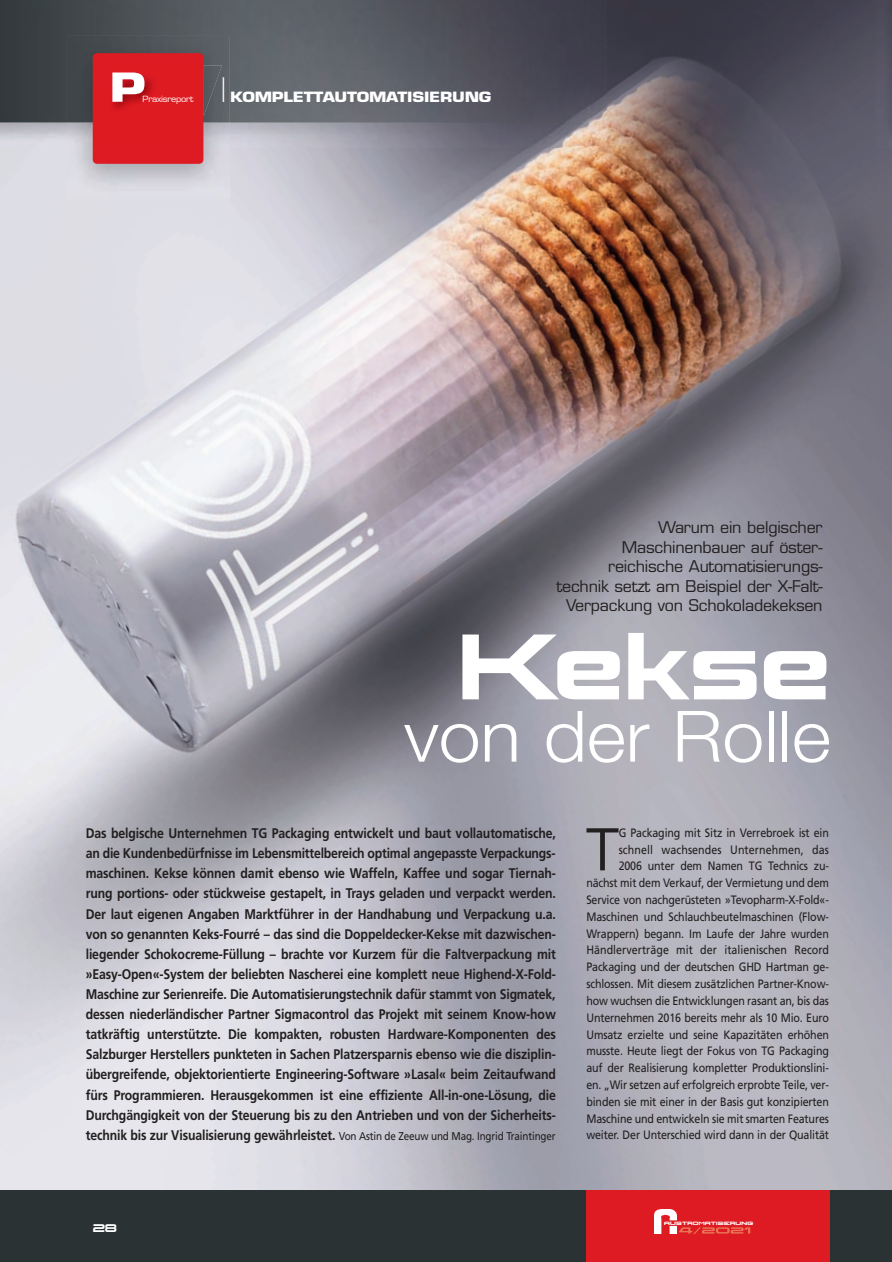
<style>
.page{position:relative;width:892px;height:1262px;background:#fff}
.page>*{position:absolute;margin:0;border:0;box-sizing:border-box;transform-origin:0 0}
.t1{font:81px "Korataki";color:#fff;scale:1.04 1}
.t2{font:300 70.95px "Helvetica Neue";color:#fff;scale:1.06 1}
.t3{font:56.1px "Eurostile";color:#231f20}
.t4{font:700 39px "Eurostile";color:#fff;scale:1.3 1}
.t5{font:33px "Eurostile";color:#fff;scale:.45 1}
.t6{font:15.75px/19.5px "Eurostile";letter-spacing:-.015em;color:#231f20;text-align:right}
.t7{font:700 13.95px/20.1px "Frutiger";letter-spacing:-.01em;color:#231f20;text-align:justify;scale:.88 1}
.t8{font:700 13.8px "Eurostile";letter-spacing:-.015em;color:#fff;scale:1.2 1}
.t9{font:12.15px/16.8px "Frutiger";letter-spacing:-.015em;color:#231f20;text-align:right;scale:.88 1}
.t10{font:9.75px "Korataki";color:#fff;scale:1.05 1}
.t11{font:8.25px "Eurostile";letter-spacing:-.03em;color:#fff;scale:1.1 1}
.t12{font:4.05px "BOL Dfinger";letter-spacing:.045em;color:#fff;scale:1.26 1}
.s1{font-weight:400;font-size:11.25px}
</style>
<div class="page">
<img style="left:0;top:0;width:891px;height:1190px">
<img style="left:875px;top:0;width:16px;height:148px">
<div style="left:0;top:1190px;width:891px;height:71px;background:#2b3234"></div>
<div style="left:586px;top:1190px;width:243px;height:71px;background:#de1b22"></div>
<img style="left:0;top:0;width:607px;height:148px">
<img style="left:0;top:0;width:590px;height:122px">
<img style="left:67px;top:36px;width:162px;height:162px">
<div style="left:93px;top:53px;width:110px;height:111px;background:#de1b22;border-radius:4px"></div>
<img style="left:86px;top:123px;width:7px;height:18px">
<img style="left:203px;top:65px;width:19px;height:52px">
<img style="left:654px;top:1209px;width:22px;height:24px">
<svg style="left:679px;top:1227px;width:71px;height:6px"></svg>
<h3 class="t4" style="left:109px;top:72px;width:29px">P</h3>
<p class="t11" style="left:142px;top:95px;width:48px">Praxisreport</p>
<h3 class="t5" style="left:222px;top:77px;width:9px">I</h3>
<p class="t8" style="left:230px;top:92px;width:219px">KOMPLETTAUTOMATISIERUNG</p>
<p class="t6" style="left:556px;top:519px;width:267px">Warum ein belgischer<br>Maschinenbauer auf öster&shy;reichische Automatisierungs&shy;technik setzt am Beispiel der X-Falt-<br>Verpackung von Schokoladekeksen</p>
<h1 class="t1" style="left:458px;top:632px;width:359px">Kekse</h1>
<h2 class="t2" style="left:404px;top:710px;width:404px">von der Rolle</h2>
<p class="t7" style="left:86px;top:824px;width:535px">Das belgische Unternehmen TG Packaging entwickelt und baut vollautomatische, an die Kundenbedürfnisse im Lebensmittelbereich optimal angepasste Verpackungs&shy;maschinen. Kekse können damit ebenso wie Waffeln, Kaffee und sogar Tiernah&shy;rung portions- oder stückweise gestapelt, in Trays geladen und verpackt werden.<br>Der laut eigenen Angaben Marktführer in der Handhabung und Verpackung u.a. von so genannten Keks-Fourré – das sind die Doppeldecker-Kekse mit dazwischen&shy;liegender Schokocreme-Füllung – brachte vor Kurzem für die Faltverpackung mit »Easy-Open«-System der beliebten Nascherei eine komplett neue Highend-X-Fold-Maschine zur Serienreife. Die Automatisierungstechnik dafür stammt von Sigmatek, dessen niederländischer Partner Sigmacontrol das Projekt mit seinem Know-how tatkräftig unterstützte. Die kompakten, robusten Hardware-Komponenten des Salzburger Herstellers punkteten in Sachen Platzersparnis ebenso wie die disziplin&shy;übergreifende, objektorientierte Engineering-Software »Lasal« beim Zeitaufwand fürs Programmieren. Herausgekommen ist eine effiziente All-in-one-Lösung, die Durchgängigkeit von der Steuerung bis zu den Antrieben und von der Sicherheits&shy;technik bis zur Visualisierung gewährleistet. <span class="s1">Von Astin de Zeeuw und Mag. Ingrid Traintinger</span></p>
<h3 class="t3" style="left:586px;top:828px;width:34px">T</h3>
<p class="t9" style="left:586px;top:824px;width:277px">G Packaging mit Sitz in Verrebroek ist ein schnell wachsendes Unternehmen, das<br>2006 unter dem Namen TG Technics zu&shy;nächst mit dem Verkauf, der Vermietung und dem Service von nachgerüsteten »Tevopharm-X-Fold«- Maschinen und Schlauchbeutelmaschinen (Flow-Wrappern) begann. Im Laufe der Jahre wurden Händlerverträge mit der italienischen Record Packaging und der deutschen GHD Hartman ge&shy;schlossen. Mit diesem zusätzlichen Partner-Know&shy;how wuchsen die Entwicklungen rasant an, bis das Unternehmen 2016 bereits mehr als 10 Mio. Euro Umsatz erzielte und seine Kapazitäten erhöhen musste. Heute liegt der Fokus von TG Packaging auf der Realisierung kompletter Produktionslini&shy;en. „Wir setzen auf erfolgreich erprobte Teile, ver&shy;binden sie mit einer in der Basis gut konzipierten Maschine und entwickeln sie mit smarten Features weiter. Der Unterschied wird dann in der Qualität</p>
<p class="t10" style="left:93px;top:1223px;width:25px">28</p>
<p class="t12" style="left:664px;top:1220px;width:72px">AUSTROMATISIERUNG</p>
</div>
